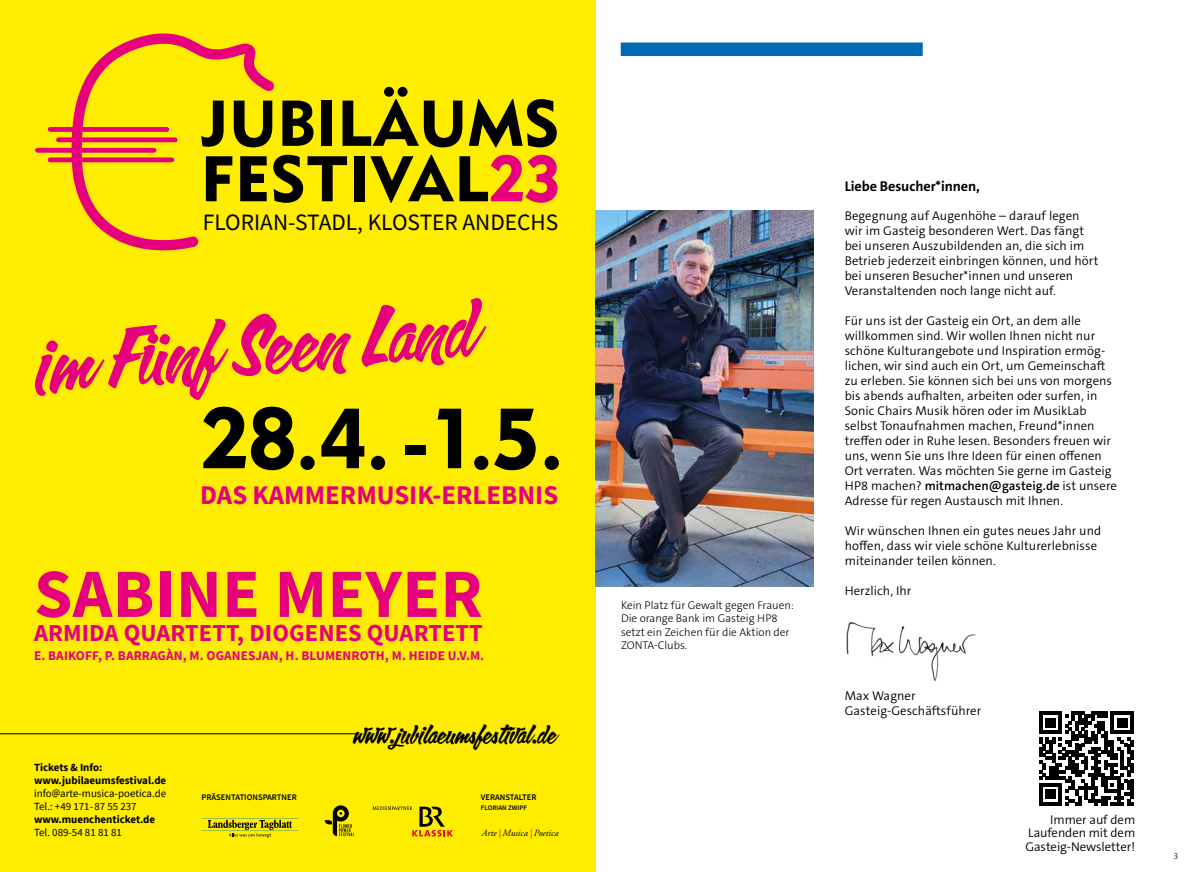
<style>
.page{position:relative;width:1191px;height:872px;background:#fff}
.page>*{position:absolute;margin:0;border:0;box-sizing:border-box;transform-origin:0 0}
.t1{font:84.6px "Metro Black Two";color:#000}
.t2{font:75.75px "Calgary Script OT";color:#e6007d}
.t3{font:700 69px "Source Sans Pro";letter-spacing:.005em;color:#e6007d}
.t4{font:64.2px "Metro Black Two";letter-spacing:-.005em;color:#000}
.t5{font:63.9px "Metro Black Two";color:#000}
.t6{font:700 26.85px "Source Sans Pro";color:#e6007d}
.t7{font:24.6px "Calgary Script OT";color:#000}
.t8{font:700 24.3px "Source Sans Pro";letter-spacing:.005em;color:#e6007d}
.t9{font:23.4px "Source Sans Pro";color:#000}
.t10{font:700 14.25px "The Sans C5";letter-spacing:-.005em;color:#000}
.t11{font:700 13.2px "Source Sans Pro";letter-spacing:.005em;color:#e6007d}
.t12{font:300 12.75px/15px "The Sans C5";letter-spacing:.005em;color:#000}
.t13{font:300 11.25px/13.5px "The Sans C5";color:#000}
.t14{font:10.95px/13px "Source Sans Pro";color:#000}
.t15{font:700 10.95px/13px "Source Sans Pro";color:#000}
.t16{font:italic 9.6px "Adobe Garamond Pro";color:#000}
.t17{font:300 9px "The Sans C5";color:#000}
.t18{font:600 8.55px "Source Sans Pro";color:#000}
.t19{font:600 6.9px "Source Sans Pro";color:#000}
.s1{color:#e6007d}
.s2{color:#be1622}
.s3{font-weight:600}
</style>
<div class="page">
<div style="left:0;top:0;width:595px;height:872px;background:#ffed00"></div>
<svg style="left:35px;top:127px;width:17px;height:36px"></svg>
<svg style="left:71px;top:33px;width:203px;height:218px"></svg>
<div style="left:50px;top:127px;width:117px;height:5px;background:#e6007d"></div>
<div style="left:59px;top:137px;width:116px;height:5px;background:#e6007d"></div>
<div style="left:37px;top:148px;width:117px;height:5px;background:#e6007d"></div>
<div style="left:50px;top:157px;width:122px;height:5px;background:#e6007d"></div>
<hr style="left:201px;top:830px;width:97px;height:1px;background:#0076a7">
<hr style="left:201px;top:818px;width:97px;height:1px;background:#0076a7">
<svg style="left:208px;top:820px;width:84px;height:17px"></svg>
<svg style="left:372px;top:806px;width:81px;height:30px"></svg>
<hr style="left:0;top:733px;width:357px;height:1px;background:#000">
<svg style="left:325px;top:805px;width:29px;height:31px"></svg>
<div style="left:621px;top:43px;width:301px;height:13px;background:#0069b4"></div>
<img style="left:846px;top:622px;width:130px;height:59px">
<img style="left:595px;top:211px;width:219px;height:376px">
<svg style="left:1039px;top:711px;width:94px;height:94px"></svg>
<h3 class="t4" style="left:201px;top:83px;width:360px">JUBILÄUMS</h3>
<h3 class="t5" style="left:201px;top:139px;width:361px">FESTIVAL<span class="s1">23</span></h3>
<h3 class="t9" style="left:203px;top:207px;width:357px">FLORIAN-STADL, KLOSTER ANDECHS</h3>
<h2 class="t2" style="left:29px;top:317px;width:444px;rotate:-5deg">im Fünf Seen Land</h2>
<h1 class="t1" style="left:202px;top:385px;width:363px">28.4.-1.5.</h1>
<h3 class="t6" style="left:200px;top:476px;width:360px">DAS KAMMERMUSIK-ERLEBNIS</h3>
<h3 class="t3" style="left:34px;top:547px;width:450px">SABINE MEYER</h3>
<h3 class="t8" style="left:34px;top:616px;width:450px">ARMIDA QUARTETT, DIOGENES QUARTETT</h3>
<p class="t11" style="left:34px;top:646px;width:452px">E. BAIKOFF, P. BARRAGÀN, M. OGANESJAN, H. BLUMENROTH, M. HEIDE U.V.M.</p>
<p class="t15" style="left:34px;top:760px;width:134px">Tickets &amp; Info: www.jubilaeumsfestival.de</p>
<p class="t14" style="left:34px;top:786px;width:134px">info@arte-musica-poetica.de<br>Tel.: +49 171-87 55 237</p>
<p class="t15" style="left:34px;top:812px;width:123px">www.muenchenticket.de</p>
<p class="t14" style="left:34px;top:826px;width:89px">Tel. 089-54 81 81 81</p>
<p class="t18" style="left:202px;top:792px;width:97px">PRÄSENTATIONSPARTNER</p>
<h3 class="t7" style="left:353px;top:718px;width:204px">www.jubilaeumsfestival.de</h3>
<p class="t18" style="left:481px;top:792px;width:57px">VERANSTALTER</p>
<p class="t19" style="left:481px;top:802px;width:48px">FLORIAN ZWIPF</p>
<p class="t16" style="left:482px;top:827px;width:78px">Arte <span class="s2">|</span> Musica <span class="s2">|</span> Poetica</p>
<p class="t13" style="left:621px;top:598px;width:174px">Kein Platz für Gewalt gegen Frauen:<br>Die orange Bank im Gasteig HP8 setzt ein Zeichen für die Aktion der<br>ZONTA-Clubs.</p>
<p class="t10" style="left:844px;top:177px;width:137px">Liebe Besucher*innen,</p>
<p class="t12" style="left:844px;top:208px;width:255px">Begegnung auf Augenhöhe – darauf legen wir im Gasteig besonderen Wert. Das fängt bei unseren Auszubildenden an, die sich im Betrieb jederzeit einbringen können, und hört bei unseren Besucher*innen und unseren Veranstaltenden noch lange nicht auf.</p>
<p class="t12" style="left:844px;top:313px;width:273px">Für uns ist der Gasteig ein Ort, an dem alle willkommen sind. Wir wollen Ihnen nicht nur schöne Kulturangebote und Inspiration ermög&shy;lichen, wir sind auch ein Ort, um Gemeinschaft zu erleben. Sie können sich bei uns von morgens bis abends aufhalten, arbeiten oder surfen, in Sonic Chairs Musik hören oder im MusikLab selbst Tonaufnahmen machen, Freund*innen treffen oder in Ruhe lesen. Besonders freuen wir uns, wenn Sie uns Ihre Ideen für einen offenen Ort verraten. Was möchten Sie gerne im Gasteig HP8 machen? <span class="s3">mitmachen@gasteig.de</span> ist unsere Adresse für regen Austausch mit Ihnen.</p>
<p class="t12" style="left:844px;top:523px;width:258px">Wir wünschen Ihnen ein gutes neues Jahr und hoffen, dass wir viele schöne Kulturerlebnisse miteinander teilen können.</p>
<p class="t12" style="left:844px;top:583px;width:68px">Herzlich, Ihr</p>
<p class="t12" style="left:844px;top:688px;width:138px">Max Wagner<br>Gasteig-Geschäftsführer</p>
<p class="t12" style="left:1025px;top:812px;width:111px;line-height:13.5px;text-align:justify;text-indent:25px">Immer auf dem Laufenden mit dem Gasteig-Newsletter!</p>
<p class="t17" style="left:1173px;top:850px;width:6px">3</p>
</div>
